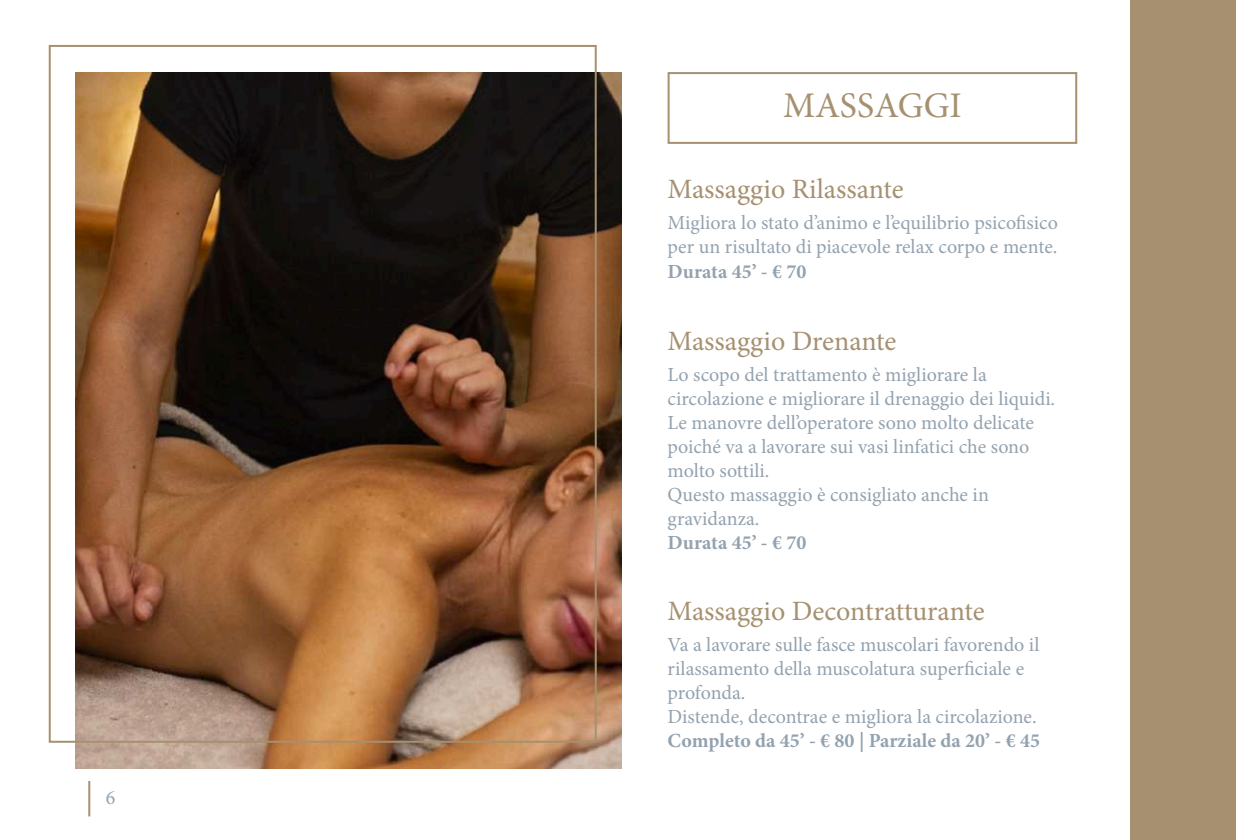
<style>
.page{position:relative;width:1236px;height:840px;background:#fff}
.page>*{position:absolute;margin:0;border:0;box-sizing:border-box;transform-origin:0 0}
.t1{font:36px "Minion Pro";color:#a69070}
.t2{font:28px "Minion Pro";letter-spacing:-.005em;color:#a69070}
.t3{font:20px/24px "Minion Pro";color:#93a2af}
.t4{font:700 20px "Minion Pro";color:#93a2af}
</style>
<div class="page">
<div style="left:1130px;top:0;width:106px;height:839px;background:#a69070"></div>
<hr style="left:88px;top:780px;width:2px;height:36px;background:#a69070">
<img style="left:76px;top:72px;width:546px;height:695px">
<div style="left:668px;top:72px;width:409px;height:72px;border:2px solid #a69070"></div>
<p class="t3" style="left:106px;top:785px;width:11px">6</p>
<h1 class="t1" style="left:783px;top:81px;width:180px">MASSAGGI</h1>
<h2 class="t2" style="left:668px;top:170px;width:238px">Massaggio Rilassante</h2>
<p class="t3" style="left:668px;top:211px;width:392px">Migliora lo stato d’animo e l’equilibrio psicofisico per un risultato di piacevole relax corpo e mente.</p>
<p class="t4" style="left:668px;top:257px;width:140px">Durata 45’ - € 70</p>
<h2 class="t2" style="left:668px;top:322px;width:230px">Massaggio Drenante</h2>
<p class="t3" style="left:668px;top:362px;width:389px">Lo scopo del trattamento è migliorare la circolazione e migliorare il drenaggio dei liquidi.<br>Le manovre dell’operatore sono molto delicate poiché va a lavorare sui vasi linfatici che sono molto sottili.<br>Questo massaggio è consigliato anche in gravidanza.</p>
<p class="t4" style="left:668px;top:528px;width:140px">Durata 45’ - € 70</p>
<h2 class="t2" style="left:668px;top:592px;width:319px">Massaggio Decontratturante</h2>
<p class="t3" style="left:668px;top:632px;width:373px">Va a lavorare sulle fasce muscolari favorendo il rilassamento della muscolatura superficiale e profonda.<br>Distende, decontrae e migliora la circolazione.</p>
<p class="t4" style="left:668px;top:726px;width:374px">Completo da 45’ - € 80 | Parziale da 20’ - € 45</p>
</div>
